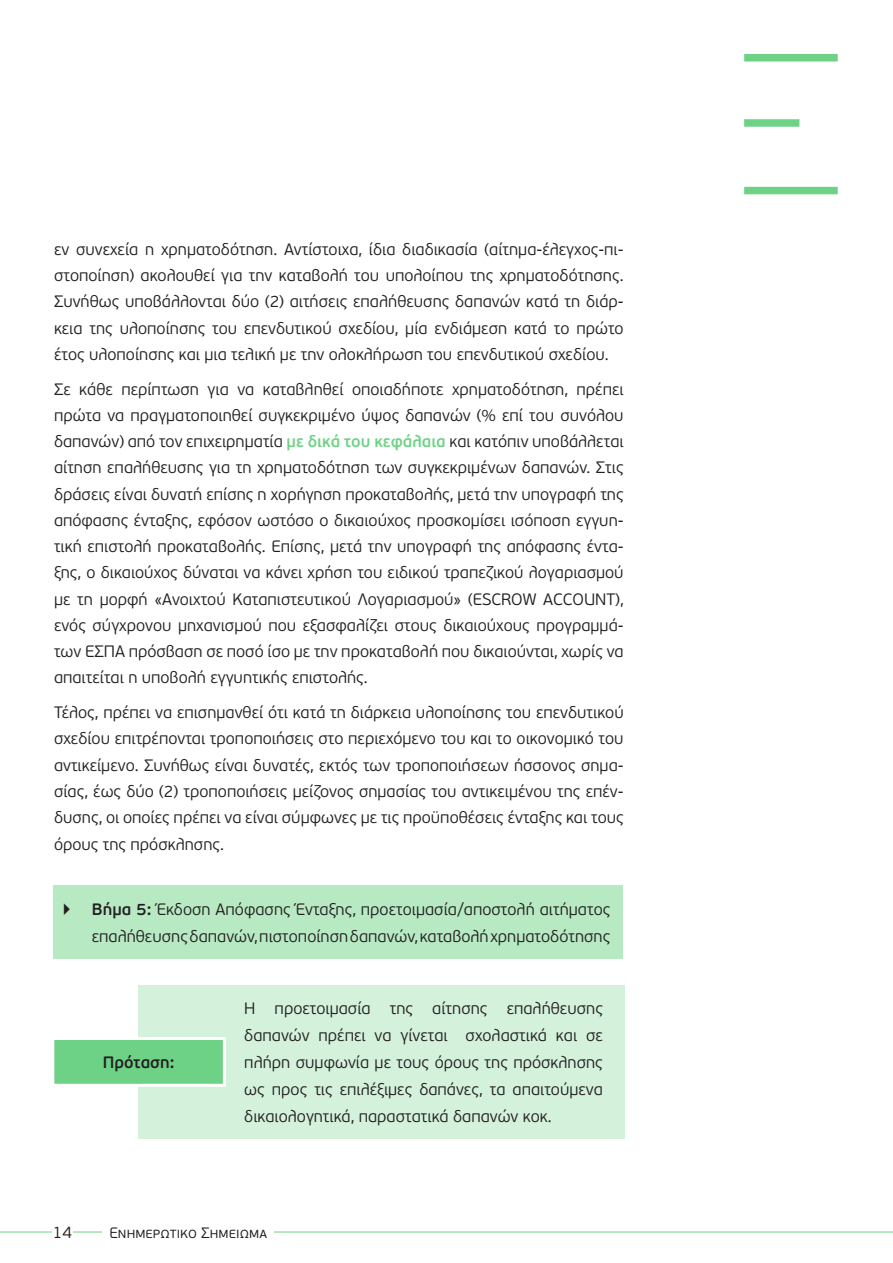
<style>
.page{position:relative;width:893px;height:1263px;background:#fff}
.page>*{position:absolute;margin:0;border:0;box-sizing:border-box;transform-origin:0 0}
.Κείμενο{font:300 16.5px/26.2px "PF Beau Sans Pro";color:#231f20;text-align:justify}
.Κείμενο-2{font:600 16.5px "PF Beau Sans Pro";color:#231f20}
.t1{font:300 16.5px "PF Beau Sans Pro";color:#241e1b}
.t2{font:300 15px "PF Beau Sans Pro";letter-spacing:.005em;color:#241e1b}
.s1{font-weight:600;color:#6ed286}
.s2{font-weight:600}
</style>
<div class="page">
<hr style="left:0;top:1231px;width:893px;height:1px;background:#6ed286">
<div style="left:102px;top:1223px;width:172px;height:18px;background:#fff"></div>
<div style="left:53px;top:1226px;width:20px;height:15px;background:#fff"></div>
<div style="left:138px;top:985px;width:486px;height:153px;background:#d3f1db"></div>
<div style="left:53px;top:1038px;width:171px;height:47px;background:#6ed286"></div>
<div style="left:51px;top:1037px;width:175px;height:50px;border:3px solid #fff"></div>
<div style="left:53px;top:885px;width:570px;height:74px;background:#b7e9c3"></div>
<div style="left:744px;top:54px;width:94px;height:8px;background:#6ed286"></div>
<div style="left:744px;top:187px;width:94px;height:7px;background:#6ed286"></div>
<div style="left:744px;top:119px;width:55px;height:8px;background:#6ed286"></div>
<p class="Κείμενο" style="left:54px;top:236px;width:571px">εν συνεχεία η χρηματοδότηση. Αντίστοιχα, ίδια διαδικασία (αίτημα-έλεγχος-πι&shy;στοποίηση) ακολουθεί για την καταβολή του υπολοίπου της χρηματοδότησης.<br>Συνήθως υποβάλλονται δύο (2) αιτήσεις επαλήθευσης δαπανών κατά τη διάρ&shy;κεια της υλοποίησης του επενδυτικού σχεδίου, μία ενδιάμεση κατά το πρώτο έτος υλοποίησης και μια τελική με την ολοκλήρωση του επενδυτικού σχεδίου.</p>
<p class="Κείμενο" style="left:54px;top:376px;width:571px">Σε κάθε περίπτωση για να καταβληθεί οποιαδήποτε χρηματοδότηση, πρέπει πρώτα να πραγματοποιηθεί συγκεκριμένο ύψος δαπανών (% επί του συνόλου δαπανών) από τον επιχειρηματία <span class="s1">με δικά του κεφάλαια</span> και κατόπιν υποβάλλεται αίτηση επαλήθευσης για τη χρηματοδότηση των συγκεκριμένων δαπανών. Στις δράσεις είναι δυνατή επίσης η χορήγηση προκαταβολής, μετά την υπογραφή της απόφασης ένταξης, εφόσον ωστόσο ο δικαιούχος προσκομίσει ισόποση εγγυη&shy;τική επιστολή προκαταβολής. Επίσης, μετά την υπογραφή της απόφασης έντα&shy;ξης, ο δικαιούχος δύναται να κάνει χρήση του ειδικού τραπεζικού λογαριασμού με τη μορφή «Ανοιχτού Καταπιστευτικού Λογαριασμού» (ESCROW ACCOUNT), ενός σύγχρονου μηχανισμού που εξασφαλίζει στους δικαιούχους προγραμμά&shy;των ΕΣΠΑ πρόσβαση σε ποσό ίσο με την προκαταβολή που δικαιούνται, χωρίς να απαιτείται η υποβολή εγγυητικής επιστολής.</p>
<p class="Κείμενο" style="left:54px;top:699px;width:571px">Τέλος, πρέπει να επισημανθεί ότι κατά τη διάρκεια υλοποίησης του επενδυτικού σχεδίου επιτρέπονται τροποποιήσεις στο περιεχόμενο του και το οικονομικό του αντικείμενο. Συνήθως είναι δυνατές, εκτός των τροποποιήσεων ήσσονος σημα&shy;σίας, έως δύο (2) τροποποιήσεις μείζονος σημασίας του αντικειμένου της επέν&shy;δυσης, οι οποίες πρέπει να είναι σύμφωνες με τις προϋποθέσεις ένταξης και τους όρους της πρόσκλησης.</p>
<p class="Κείμενο" style="left:62px;top:896px;width:550px;line-height:27px;text-align:right">▶ <span class="s2">Βήμα 5:</span> Έκδοση Απόφασης Ένταξης, προετοιμασία/αποστολή αιτήματος επαλήθευσης δαπανών, πιστοποίηση δαπανών, καταβολή χρηματοδότησης</p>
<p class="Κείμενο-2" style="left:103px;top:1052px;width:73px">Πρόταση:</p>
<p class="Κείμενο" style="left:244px;top:995px;width:360px;line-height:27px">Η προετοιμασία της αίτησης επαλήθευσης δαπανών πρέπει να γίνεται σχολαστικά και σε πλήρη συμφωνία με τους όρους της πρόσκλησης ως προς τις επιλέξιμες δαπάνες, τα απαιτούμενα δικαιολογητικά, παραστατικά δαπανών κοκ.</p>
<p class="t1" style="left:53px;top:1223px;width:21px">14</p>
<p class="t2" style="left:109px;top:1224px;width:159px">Ενημερωτικο Σημειωμα</p>
</div>
